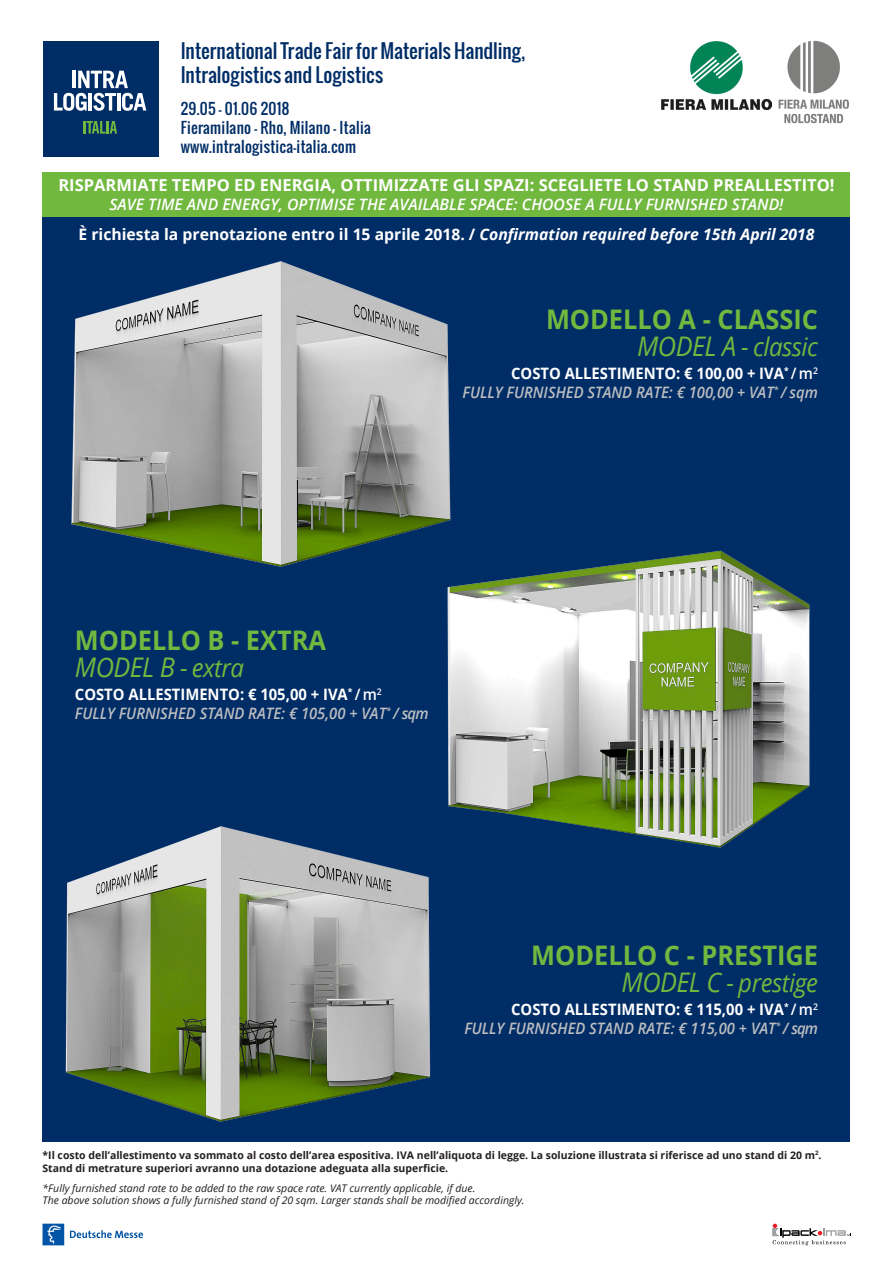
<style>
.page{position:relative;width:893px;height:1263px;background:#fff}
.page>*{position:absolute;margin:0;border:0;box-sizing:border-box;transform-origin:0 0}
.t1{font:700 27px "Open Sans";color:#71b83f;scale:.94 1}
.t2{font:italic 27px "Open Sans";letter-spacing:-.02em;color:#71b83f;scale:.94 1}
.t3{font:italic 25.5px "Open Sans";letter-spacing:-.02em;color:#71b83f;scale:.94 1}
.t4{font:19.2px "Oswald";color:#002d66}
.t5{font:700 16.5px "Open Sans";color:#fff}
.t6{font:italic 600 15.75px "Open Sans";color:#bcbdc0;scale:.94 1}
.t7{font:700 15.75px "Open Sans";color:#fff;scale:.94 1}
.t8{font:700 15.75px "Open Sans";color:#fff}
.t9{font:italic 600 15.75px "Open Sans";color:#fff}
.t10{font:15px "Oswald";letter-spacing:.02em;color:#002d66}
.t11{font:700 10.5px/12.6px "Open Sans";color:#231f20}
.t12{font:italic 10.5px "Open Sans";color:#231f20}
.s1{font-style:italic}
.s2{font-size:27px}
.s3{font-weight:600}
.s4{font-size:25.5px}
</style>
<div class="page">
<div style="left:43px;top:217px;width:807px;height:925px;background:#002d66"></div>
<img style="left:71px;top:261px;width:380px;height:306px">
<img style="left:380px;top:541px;width:430px;height:307px">
<img style="left:42px;top:825px;width:460px;height:301px">
<img style="left:661px;top:42px;width:111px;height:68px">
<img style="left:778px;top:40px;width:71px;height:84px">
<div style="left:43px;top:41px;width:116px;height:116px;background:#002d66"></div>
<svg style="left:83px;top:121px;width:34px;height:13px"></svg>
<svg style="left:54px;top:71px;width:92px;height:40px"></svg>
<div style="left:43px;top:172px;width:807px;height:45px;background:#71b83f"></div>
<svg style="left:70px;top:1230px;width:73px;height:8px"></svg>
<svg style="left:43px;top:1224px;width:21px;height:21px"></svg>
<svg style="left:773px;top:1224px;width:78px;height:21px"></svg>
<p class="t4" style="left:181px;top:36px;width:346px">International Trade Fair for Materials Handling,</p>
<p class="t4" style="left:181px;top:60px;width:204px">Intralogistics and Logistics</p>
<p class="t10" style="left:181px;top:97px;width:110px">29.05 – 01.06 2018</p>
<p class="t10" style="left:181px;top:117px;width:192px">Fieramilano – Rho, Milano – Italia</p>
<p class="t10" style="left:181px;top:136px;width:177px">www.intralogistica-italia.com</p>
<p class="t5" style="left:58px;top:174px;width:778px">RISPARMIATE TEMPO ED ENERGIA, OTTIMIZZATE GLI SPAZI: SCEGLIETE LO STAND PREALLESTITO!</p>
<p class="t9" style="left:109px;top:194px;width:676px">SAVE TIME AND ENERGY, OPTIMISE THE AVAILABLE SPACE: CHOOSE A FULLY FURNISHED STAND!</p>
<p class="t8" style="left:78px;top:223px;width:737px">È richiesta la prenotazione entro il 15 aprile 2018. / <span class="s1">Confirmation required before 15th April 2018</span></p>
<p class="t1" style="left:546px;top:300px;width:291px">MODELLO A - CLASSIC</p>
<p class="t3" style="left:637px;top:329px;width:194px"><span class="s2">MODEL A</span> - classic</p>
<p class="t7" style="left:511px;top:362px;width:328px">COSTO ALLESTIMENTO: € 100,00 + IVA<sup>*</sup> <span class="s3">/m</span><sup>2</sup></p>
<p class="t6" style="left:463px;top:382px;width:380px">FULLY FURNISHED STAND RATE: € 100,00 + VAT<sup>*</sup> / sqm</p>
<p class="t1" style="left:75px;top:621px;width:269px">MODELLO B - EXTRA</p>
<p class="t2" style="left:75px;top:649px;width:181px">MODEL B <span class="s4">- extra</span></p>
<p class="t7" style="left:75px;top:683px;width:328px">COSTO ALLESTIMENTO: € 105,00 + IVA<sup>*</sup> <span class="s3">/m</span><sup>2</sup></p>
<p class="t6" style="left:75px;top:702px;width:378px">FULLY FURNISHED STAND RATE: € 105,00 + VAT<sup>*</sup> / sqm</p>
<p class="t1" style="left:531px;top:936px;width:307px">MODELLO C - PRESTIGE</p>
<p class="t3" style="left:622px;top:965px;width:210px"><span class="s2">MODEL C</span> - prestige</p>
<p class="t7" style="left:511px;top:998px;width:328px">COSTO ALLESTIMENTO: € 115,00 + IVA<sup>*</sup> <span class="s3">/m</span><sup>2</sup></p>
<p class="t6" style="left:464px;top:1017px;width:378px">FULLY FURNISHED STAND RATE: € 115,00 + VAT<sup>*</sup> / sqm</p>
<p class="t11" style="left:43px;top:1148px;width:781px">*Il costo dell’allestimento va sommato al costo dell’area espositiva. IVA nell’aliquota di legge. La soluzione illustrata si riferisce ad uno stand di 20 m<sup>2</sup>.<br>Stand di metrature superiori avranno una dotazione adeguata alla superficie.</p>
<p class="t12" style="left:43px;top:1181px;width:434px">*Fully furnished stand rate to be added to the raw space rate. VAT currently applicable, if due.</p>
<p class="t12" style="left:43px;top:1193px;width:483px">The above solution shows a fully furnished stand of 20 sqm. Larger stands shall be modified accordingly.</p>
</div>
